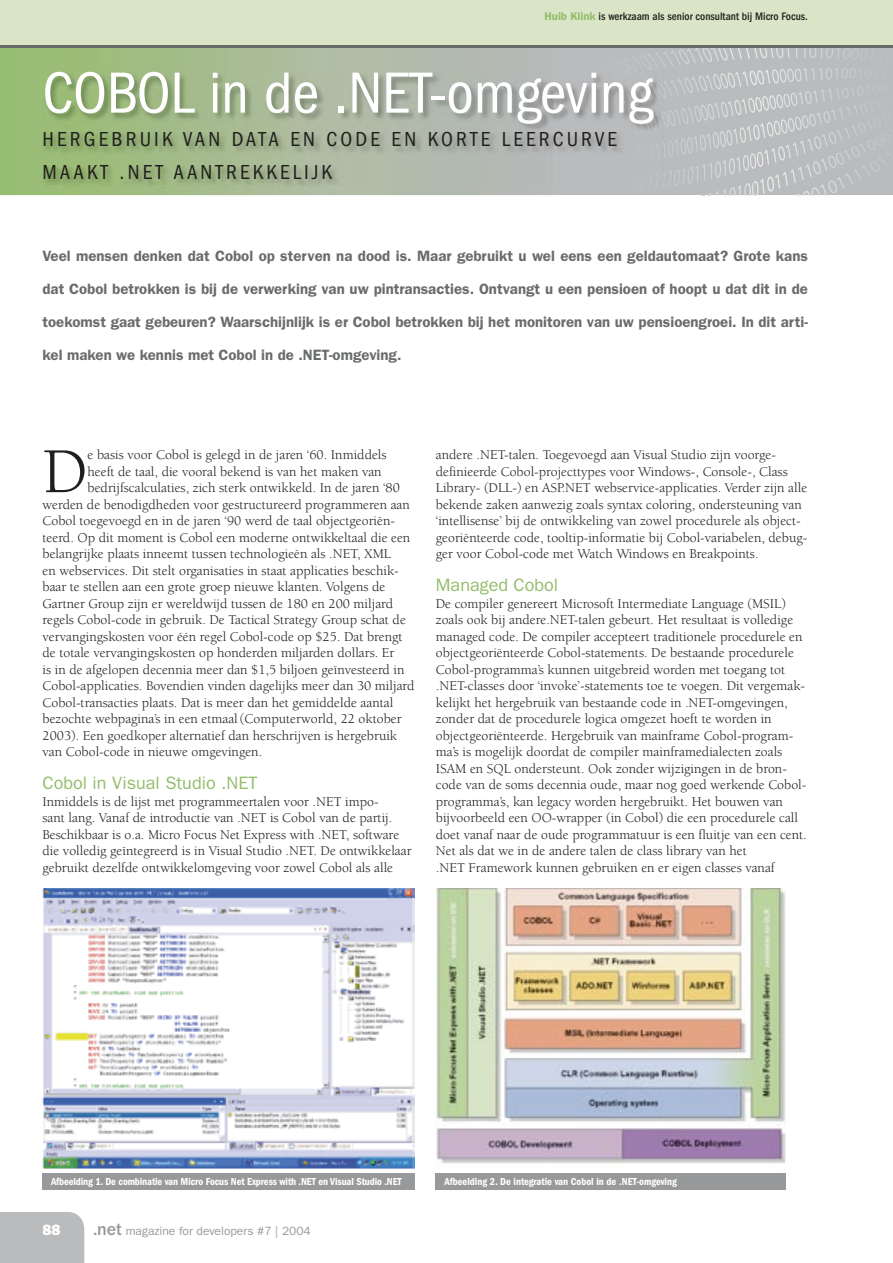
<style>
.page{position:relative;width:893px;height:1263px;background:#fff}
.page>*{position:absolute;margin:0;border:0;box-sizing:border-box;transform-origin:0 0}
.t1{font:65.7px "Berkeley";color:#201f1c}
.t2{font:condensed 60px "Franklin Gothic";color:#fff}
.t3{font:condensed 21px/33px "Franklin Gothic";letter-spacing:.15em;color:#201f1c}
.t4{font:18px "Franklin Gothic";color:#93bd6b}
.t5{font:600 15px "Franklin Gothic";color:#6a6c6c}
.t6{font:800 15px "Franklin Gothic";color:#fff}
.t7{font:13.8px/16.5px "Berkeley";color:#201f1c}
.t8{font:12px "Franklin Gothic";color:#98999a}
.t9{font:500 condensed 11.25px "Franklin Gothic";color:#201f1c}
.t10{font:600 condensed 10.5px "Franklin Gothic";letter-spacing:-.01em;color:#fff}
.s1{font-weight:600;font-stretch:normal;color:#93bd6b}
.s2{font-weight:800}
.s3{font-weight:500;font-size:18px}
</style>
<div class="page">
<div style="left:0;top:1212px;width:84px;height:51px;background:#b9bbbc"></div>
<div style="left:0;top:0;width:893px;height:47px;background:#dae5c7"></div>
<div style="left:436px;top:47px;width:457px;height:148px;background:#b9bbbc"></div>
<svg style="left:786px;top:138px;width:93px;height:57px"></svg>
<svg style="left:0;top:48px;width:487px;height:147px;background:#a3bc8b"></svg>
<hr style="left:0;top:46px;width:893px;height:2px;background:#6a6c6c">
<img style="left:43px;top:71px;width:576px;height:117px">
<img style="left:597px;top:71px;width:67px;height:59px">
<img style="left:43px;top:888px;width:372px;height:280px">
<img style="left:436px;top:888px;width:350px;height:281px">
<div style="left:43px;top:1173px;width:372px;height:16px;background:#98999a"></div>
<div style="left:436px;top:1173px;width:350px;height:16px;background:#98999a"></div>
<p class="t9" style="left:544px;top:10px;width:265px"><span class="s1">Huib Klink</span> is werkzaam als senior consultant bij Micro Focus.</p>
<h2 class="t2" style="left:43px;top:59px;width:612px">COBOL in de .NET-omgeving</h2>
<h3 class="t3" style="left:43px;top:122px;width:576px">HERGEBRUIK VAN DATA EN CODE EN KORTE LEERCURVE<br>MAAKT .NET AANTREKKELIJK</h3>
<p class="t5" style="left:43px;top:247px;width:767px">Veel mensen denken dat Cobol op sterven na dood is. Maar gebruikt u wel eens een geldautomaat? Grote kans</p>
<p class="t5" style="left:43px;top:280px;width:767px">dat Cobol betrokken is bij de verwerking van uw pintransacties. Ontvangt u een pensioen of hoopt u dat dit in de</p>
<p class="t5" style="left:43px;top:313px;width:767px">toekomst gaat gebeuren? Waarschijnlijk is er Cobol betrokken bij het monitoren van uw pensioengroei. In dit arti-</p>
<p class="t5" style="left:43px;top:346px;width:361px">kel maken we kennis met Cobol in de .NET-omgeving.</p>
<h1 class="t1" style="left:43px;top:437px;width:47px">D</h1>
<p class="t7" style="left:88px;top:447px;width:301px">e basis voor Cobol is gelegd in de jaren ‘60. Inmiddels</p>
<p class="t7" style="left:88px;top:463px;width:296px">heeft de taal, die vooral bekend is van het maken van</p>
<p class="t7" style="left:88px;top:480px;width:314px">bedrijfscalculaties, zich sterk ontwikkeld. In de jaren ‘80</p>
<p class="t7" style="left:43px;top:496px;width:369px">werden de benodigdheden voor gestructureerd programmeren aan</p>
<p class="t7" style="left:43px;top:513px;width:354px">Cobol toegevoegd en in de jaren ‘90 werd de taal objectgeoriën-</p>
<p class="t7" style="left:43px;top:529px;width:369px">teerd. Op dit moment is Cobol een moderne ontwikkeltaal die een</p>
<p class="t7" style="left:43px;top:546px;width:350px">belangrijke plaats inneemt tussen technologieën als .NET, XML</p>
<p class="t7" style="left:43px;top:562px;width:358px">en webservices. Dit stelt organisaties in staat applicaties beschik-</p>
<p class="t7" style="left:43px;top:579px;width:344px">baar te stellen aan een grote groep nieuwe klanten. Volgens de</p>
<p class="t7" style="left:43px;top:595px;width:352px">Gartner Group zijn er wereldwijd tussen de 180 en 200 miljard</p>
<p class="t7" style="left:43px;top:612px;width:365px">regels Cobol-code in gebruik. De Tactical Strategy Group schat de</p>
<p class="t7" style="left:43px;top:628px;width:362px">vervangingskosten voor één regel Cobol-code op $25. Dat brengt</p>
<p class="t7" style="left:43px;top:645px;width:353px">de totale vervangingskosten op honderden miljarden dollars. Er</p>
<p class="t7" style="left:43px;top:661px;width:364px">is in de afgelopen decennia meer dan $1,5 biljoen geïnvesteerd in</p>
<p class="t7" style="left:43px;top:678px;width:374px">Cobol-applicaties. Bovendien vinden dagelijks meer dan 30 miljard</p>
<p class="t7" style="left:43px;top:694px;width:352px">Cobol-transacties plaats. Dat is meer dan het gemiddelde aantal</p>
<p class="t7" style="left:43px;top:711px;width:361px">bezochte webpagina’s in een etmaal(Computerworld, 22 oktober</p>
<p class="t7" style="left:43px;top:727px;width:356px">2003). Een goedkoper alternatief dan herschrijven is hergebruik</p>
<p class="t7" style="left:43px;top:744px;width:221px">van Cobol-code in nieuwe omgevingen.</p>
<h3 class="t4" style="left:43px;top:773px;width:217px">Cobol in Visual Studio .NET</h3>
<p class="t7" style="left:43px;top:793px;width:371px">Inmiddels is de lijst met programmeertalen voor .NET impo-<br>sant lang. Vanaf de introductie van .NET is Cobol van de partij.<br>Beschikbaar is o.a. Micro Focus Net Express with .NET, software die volledig geïntegreerd is in Visual Studio .NET. De ontwikkelaar gebruikt dezelfde ontwikkelomgeving voor zowel Cobol als alle</p>
<p class="t7" style="left:436px;top:447px;width:373px">andere .NET-talen. Toegevoegd aan Visual Studio zijn voorge&shy;definieerde Cobol-projecttypes voor Windows-, Console-, Class Library- (DLL-) en ASP.NET webservice-applicaties. Verder zijn alle bekende zaken aanwezig zoals syntax coloring, ondersteuning van ‘intellisense’ bij de ontwikkeling van zowel procedurele als object&shy;georiënteerde code, tooltip-informatie bij Cobol-variabelen, debug&shy;ger voor Cobol-code met Watch Windows en Breakpoints.</p>
<h3 class="t4" style="left:436px;top:575px;width:124px">Managed Cobol</h3>
<p class="t7" style="left:436px;top:595px;width:372px">De compiler genereert Microsoft Intermediate Language (MSIL) zoals ook bij andere.NET-talen gebeurt. Het resultaat is volledige managed code. De compiler accepteert traditionele procedurele en objectgeoriënteerde Cobol-statements. De bestaande procedurele Cobol-programma’s kunnen uitgebreid worden met toegang tot .NET-classes door ‘invoke’-statements toe te voegen. Dit vergemak&shy;kelijkt het hergebruik van bestaande code in .NET-omgevingen, zonder dat de procedurele logica omgezet hoeft te worden in objectgeoriënteerde. Hergebruik van mainframe Cobol-program&shy;ma’s is mogelijk doordat de compiler mainframedialecten zoals ISAM en SQL ondersteunt. Ook zonder wijzigingen in de bron&shy;code van de soms decennia oude, maar nog goed werkende Cobol&shy;programma’s, kan legacy worden hergebruikt. Het bouwen van bijvoorbeeld een OO-wrapper (in Cobol) die een procedurele call doet vanaf naar de oude programmatuur is een fluitje van een cent.<br>Net als dat we in de andere talen de class library van het<br>.NET Framework kunnen gebruiken en er eigen classes vanaf</p>
<p class="t10" style="left:51px;top:1176px;width:352px">Afbeelding 1. De combinatie van Micro Focus Net Express with .NET en Visual Studio .NET</p>
<p class="t10" style="left:444px;top:1176px;width:234px">Afbeelding 2. De integratie van Cobol in de .NET-omgeving</p>
<p class="t6" style="left:43px;top:1221px;width:20px">88</p>
<p class="t8" style="left:94px;top:1224px;width:219px"><span class="s2">.</span><span class="s3">net</span> magazine for developers #7 | 2004</p>
</div>
